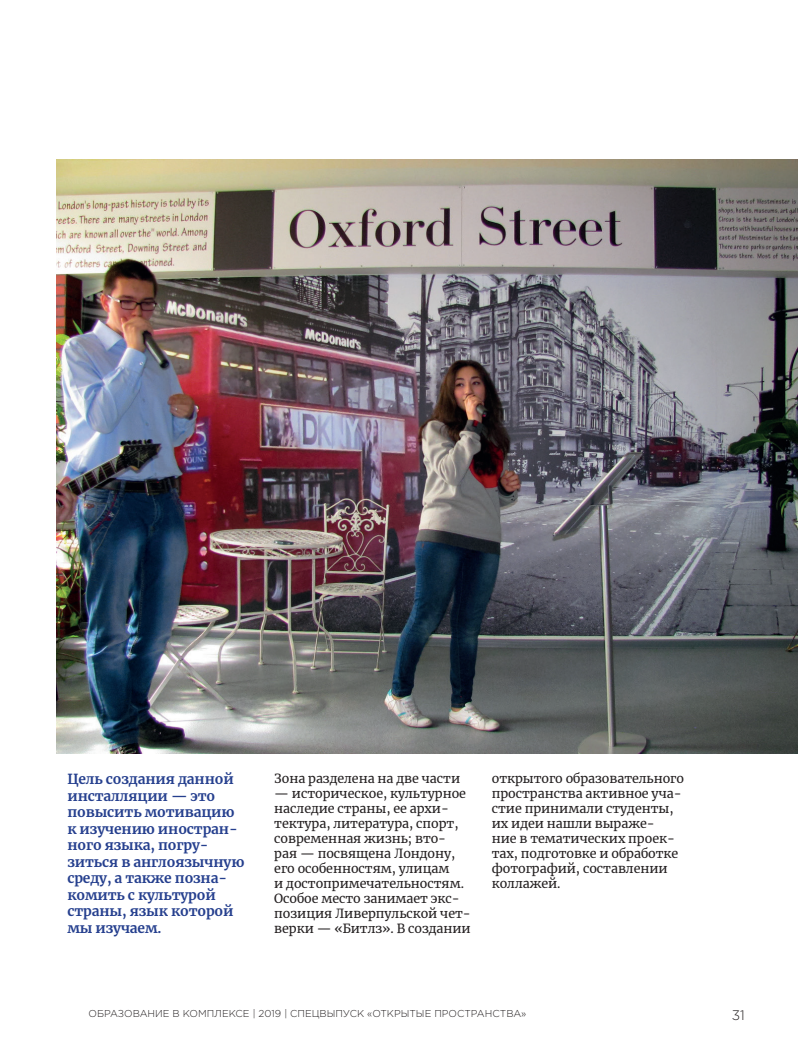
<style>
.page{position:relative;width:798px;height:1063px;background:#fff}
.page>*{position:absolute;margin:0;border:0;box-sizing:border-box;transform-origin:0 0}
.t1{font:700 13.75px/16.5px "Merriweather";letter-spacing:-.01em;color:#253f8e}
.t2{font:300 13.75px "Gotham Pro";color:#231f20}
.t3{font:12.5px/15px "Merriweather";letter-spacing:-.005em;color:#231f20}
.t4{font:300 10px "Gotham Pro";color:#231f20}
</style>
<div class="page">
<img style="left:57px;top:159px;width:740px;height:594px">
<p class="t1" style="left:67px;top:771px;width:178px">Цель создания данной инсталляции — это повысить мотивацию к изучению иностран&shy;ного языка, погру&shy;зиться в англоязычную среду, а также позна&shy;комить с культурой страны, язык которой мы изучаем.</p>
<p class="t3" style="left:274px;top:771px;width:187px">Зона разделена на две части</p>
<p class="t3" style="left:274px;top:786px;width:198px">— историческое, культурное наследие страны, ее архи&shy;тектура, литература, спорт, современная жизнь; вто&shy;рая — посвящена Лондону, его особенностям, улицам<br>и достопримечательностям.<br>Особое место занимает экс&shy;позиция Ливерпульской чет&shy;верки — «Битлз». В создании</p>
<p class="t3" style="left:491px;top:771px;width:194px">открытого образовательного пространства активное уча&shy;стие принимали студенты, их идеи нашли выраже-<br>ние в тематических проек&shy;тах, подготовке и обработке фотографий, составлении коллажей.</p>
<p class="t4" style="left:89px;top:1008px;width:439px">ОБРАЗОВАНИЕ В КОМПЛЕКСЕ | 2019 | СПЕЦВЫПУСК «ОТКРЫТЫЕ ПРОСТРАНСТВА»</p>
<p class="t2" style="left:731px;top:1008px;width:14px">31</p>
</div>
